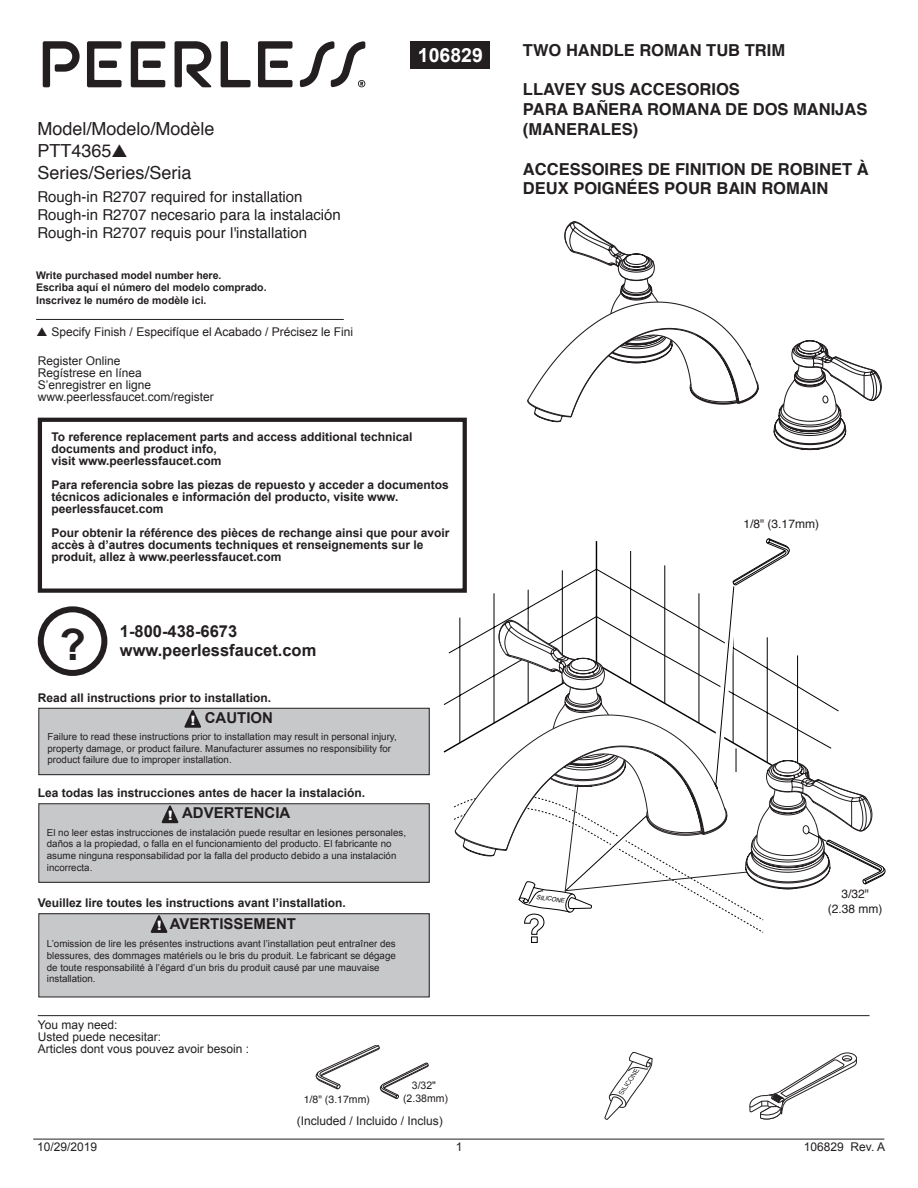
<style>
.page{position:relative;width:918px;height:1188px;background:#fff}
.page>*{position:absolute;margin:0;border:0;box-sizing:border-box;transform-origin:0 0}
.t1{font:700 43.2px "Arial";color:#231f20}
.t2{font:700 19.5px "Arial";color:#fff}
.t3{font:18px/21.6px "Helvetica";color:#231f20}
.t4{font:700 16.5px/19.8px "Helvetica";color:#231f20}
.t5{font:700 16.5px "Arial";color:#231f20}
.t6{font:15px/18px "Helvetica";color:#231f20}
.t7{font:700 15px "Arial";color:#231f20}
.t8{font:700 13.05px "Arial";color:#fff;scale:1.52 1}
.t9{font:700 12px/12px "Arial";color:#231f20}
.t10{font:12px/12px "Arial";color:#231f20}
.t11{font:12px/14.4px "Helvetica";color:#231f20;text-align:center}
.t12{font:700 10.5px/12.6px "Arial";color:#231f20}
.t13{font:10.5px/12.6px "Arial";color:#231f20;text-align:center}
.t14{font:10.5px "Helvetica";color:#231f20}
.t15{font:9.75px/11.7px "Arial";color:#231f20}
.t16{font:italic 6.15px "Helvetica";color:#030303}
.s1{font-size:13.05px;color:#fff}
</style>
<div class="page">
<hr style="left:33px;top:1139px;width:851px;height:1px;background:#231f20">
<svg style="left:605px;top:1052px;width:48px;height:68px"></svg>
<svg style="left:43px;top:41px;width:37px;height:46px"></svg>
<svg style="left:87px;top:41px;width:35px;height:46px"></svg>
<div style="left:99px;top:61px;width:18px;height:7px;background:#231f20;border-radius:2px"></div>
<svg style="left:131px;top:41px;width:34px;height:46px"></svg>
<div style="left:143px;top:61px;width:18px;height:7px;background:#231f20;border-radius:2px"></div>
<svg style="left:258px;top:41px;width:35px;height:46px"></svg>
<div style="left:270px;top:61px;width:18px;height:7px;background:#231f20;border-radius:2px"></div>
<svg style="left:221px;top:41px;width:30px;height:46px"></svg>
<svg style="left:175px;top:41px;width:37px;height:46px"></svg>
<svg style="left:300px;top:41px;width:65px;height:46px"></svg>
<div style="left:411px;top:41px;width:79px;height:28px;background:#231f20"></div>
<svg style="left:750px;top:1053px;width:107px;height:66px"></svg>
<svg style="left:455px;top:539px;width:430px;height:404px"></svg>
<hr style="left:36px;top:319px;width:308px;height:1px;background:#231f20">
<div style="left:38px;top:606px;width:69px;height:70px;border:6px solid #231f20;border-radius:50%"></div>
<hr style="left:38px;top:1015px;width:832px;height:1px;background:#231f20">
<div style="left:39px;top:708px;width:390px;height:67px;background:#c7c8ca"></div>
<div style="left:39px;top:708px;width:390px;height:67px;border:1px solid #231f20"></div>
<svg style="left:185px;top:710px;width:16px;height:18px"></svg>
<div style="left:39px;top:914px;width:390px;height:83px;background:#c7c8ca"></div>
<svg style="left:151px;top:915px;width:16px;height:18px"></svg>
<div style="left:39px;top:804px;width:390px;height:78px;background:#c7c8ca"></div>
<svg style="left:162px;top:806px;width:16px;height:17px"></svg>
<div style="left:38px;top:418px;width:429px;height:175px;border:4px solid #231f20"></div>
<svg style="left:540px;top:224px;width:307px;height:226px"></svg>
<svg style="left:569px;top:221px;width:313px;height:211px"></svg>
<svg style="left:527px;top:327px;width:212px;height:91px"></svg>
<svg style="left:316px;top:1045px;width:113px;height:54px"></svg>
<h3 class="t3" style="left:37px;top:119px;width:179px">Model/Modelo/Modèle<br>PTT4365▲<br>Series/Series/Seria</h3>
<h3 class="t6" style="left:37px;top:188px;width:305px">Rough-in R2707 required for installation<br>Rough-in R2707 necesario para la instalación<br>Rough-in R2707 requis pour l'installation</h3>
<p class="t12" style="left:36px;top:269px;width:232px">Write purchased model number here.<br>Escriba aquí el número del modelo comprado.<br>Inscrivez le numéro de modèle ici.</p>
<p class="t10" style="left:52px;top:326px;width:303px">Specify Finish / Especifíque el Acabado / Précisez le Fini</p>
<p class="t10" style="left:38px;top:355px;width:178px">Register Online<br>Regístrese en línea<br>S’enregistrer en ligne www.peerlessfaucet.com/register</p>
<h2 class="t2" style="left:418px;top:42px;width:67px">106829</h2>
<p class="t9" style="left:51px;top:431px;width:363px">To reference replacement parts and access additional technical documents and product info,<br>visit www.peerlessfaucet.com</p>
<p class="t9" style="left:51px;top:479px;width:399px">Para referencia sobre las piezas de repuesto y acceder a documentos técnicos adicionales e información del producto, visite www. peerlessfaucet.com</p>
<p class="t9" style="left:51px;top:527px;width:400px">Pour obtenir la référence des pièces de rechange ainsi que pour avoir accès à d’autres documents techniques et renseignements sur le produit, allez à www.peerlessfaucet.com</p>
<h1 class="t1" style="left:59px;top:616px;width:28px">?</h1>
<h3 class="t5" style="left:120px;top:620px;width:119px">1-800-438-6673</h3>
<h3 class="t5" style="left:120px;top:640px;width:198px">www.peerlessfaucet.com</h3>
<p class="t9" style="left:38px;top:692px;width:235px">Read all instructions prior to installation.</p>
<h3 class="t7" style="left:205px;top:708px;width:70px">CAUTION</h3>
<h3 class="t8" style="left:190px;top:711px;width:6px">!</h3>
<p class="t15" style="left:48px;top:731px;width:351px">Failure to read these instructions prior to installation may result in personal injury, property damage, or product failure. Manufacturer assumes no responsibility for product failure due to improper installation.</p>
<p class="t9" style="left:38px;top:787px;width:329px">Lea todas las instrucciones antes de hacer la instalación.</p>
<h3 class="t7" style="left:182px;top:802px;width:110px">ADVERTENCIA</h3>
<h3 class="t8" style="left:167px;top:807px;width:6px">!</h3>
<p class="t15" style="left:47px;top:826px;width:361px">El no leer estas instrucciones de instalación puede resultar en lesiones personales, daños a la propiedad, o falla en el funcionamiento del producto. El fabricante no asume ninguna responsabilidad por la falla del producto debido a una instalación incorrecta.</p>
<p class="t9" style="left:38px;top:897px;width:310px">Veuillez lire toutes les instructions avant l’installation.</p>
<h3 class="t7" style="left:156px;top:914px;width:141px"><span class="s1">!</span> AVERTISSEMENT</h3>
<p class="t15" style="left:47px;top:938px;width:350px">L’omission de lire les présentes instructions avant l’installation peut entraîner des blessures, des dommages matériels ou le bris du produit. Le fabricant se dégage de toute responsabilité à l’égard d’un bris du produit causé par une mauvaise installation.</p>
<p class="t10" style="left:38px;top:1019px;width:213px">You may need:<br>Usted puede necesitar:<br>Articles dont vous pouvez avoir besoin :</p>
<p class="t13" style="left:403px;top:1080px;width:46px">3/32" (2.38mm)</p>
<p class="t10" style="left:297px;top:1115px;width:148px">(Included / Incluido / Inclus)</p>
<p class="t14" style="left:304px;top:1092px;width:68px">1/8" (3.17mm)</p>
<h3 class="t4" style="left:523px;top:40px;width:264px">TWO HANDLE ROMAN TUB TRIM</h3>
<h3 class="t4" style="left:523px;top:80px;width:346px">LLAVEY SUS ACCESORIOS<br>PARA BAÑERA ROMANA DE DOS MANIJAS (MANERALES)</h3>
<h3 class="t4" style="left:523px;top:159px;width:347px">ACCESSOIRES DE FINITION DE ROBINET À<br>DEUX POIGNÉES POUR BAIN ROMAIN</h3>
<p class="t16" style="left:537px;top:892px;width:30px;rotate:8deg">SILICONE</p>
<p class="t11" style="left:743px;top:517px;width:77px">1/8" (3.17mm)</p>
<p class="t11" style="left:828px;top:887px;width:56px">3/32" (2.38 mm)</p>
<p class="t10" style="left:37px;top:1141px;width:62px">10/29/2019</p>
<p class="t10" style="left:456px;top:1141px;width:8px">1</p>
<p class="t10" style="left:804px;top:1141px;width:83px">106829 Rev. A</p>
</div>
